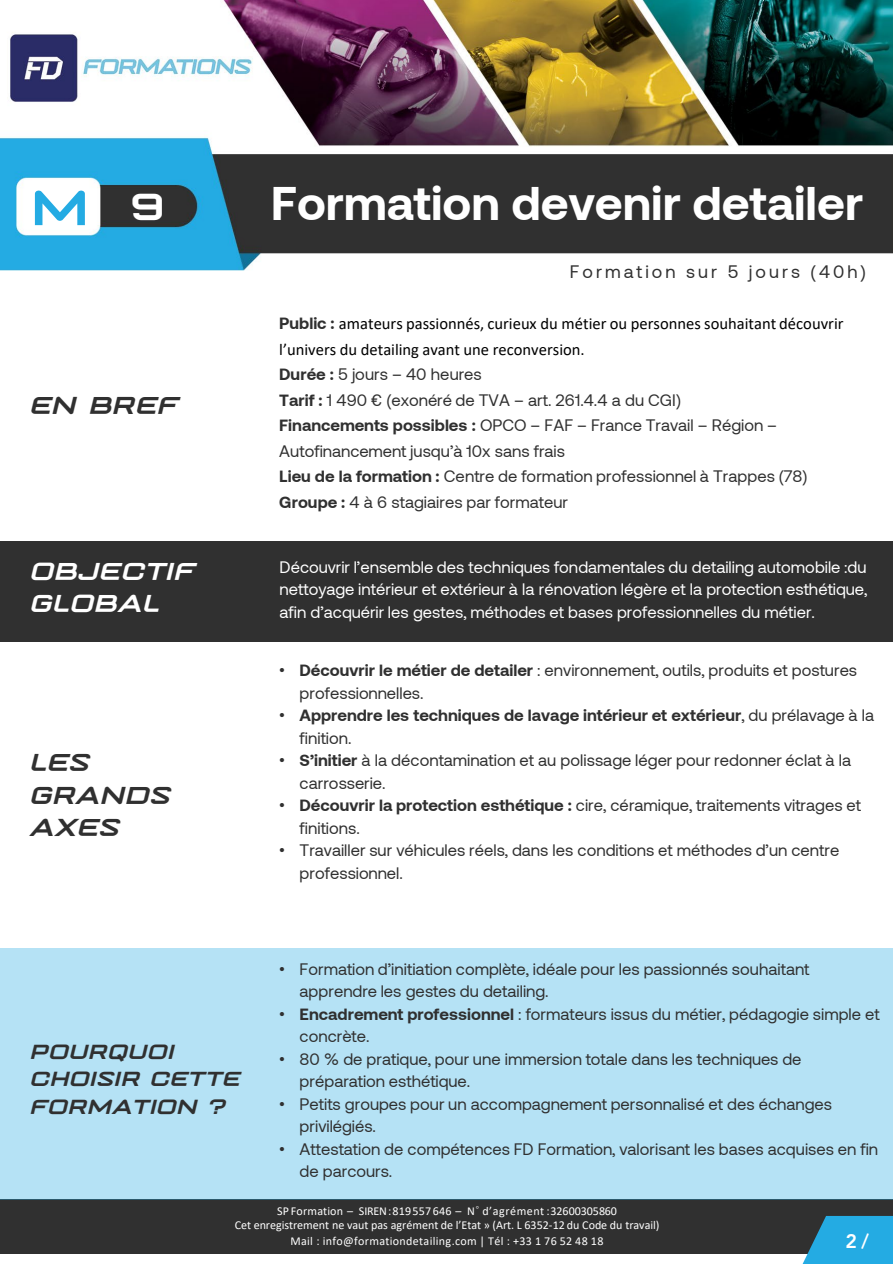
<style>
.page{position:relative;width:893px;height:1264px;background:#fff}
.page>*{position:absolute;margin:0;border:0;box-sizing:border-box;transform-origin:0 0}
.t1{font:54px "Jupiter Mission";color:#24abe3}
.t2{font:700 48px "Aeonik";color:#fff}
.t3{font:42px "Jupiter Mission";color:#fff}
.t4{font:italic 27px/32.4px "Jupiter Mission";color:#303030}
.t5{font:italic 27px/32.4px "Jupiter Mission";color:#fff}
.t6{font:italic 22.5px/27px "Jupiter Mission";color:#303030}
.t7{font:800 19.5px "Avenir LT Std";color:#fff}
.t8{font:18px "Aeonik";letter-spacing:.17em;color:#303030}
.t9{font:16.5px/22.5px "Aeonik";color:#303030}
.t10{font:16.5px/22.5px "Aeonik";color:#fff;text-align:justify}
.t11{font:16.5px/25.5px "Calibri";color:#000}
.t12{font:700 16.5px/22.5px "Aeonik";letter-spacing:-.005em;color:#303030}
.t13{font:12px/14.2px "Calibri";letter-spacing:.005em;color:#fff;text-align:center}
.t14{font:12px "Calibri";letter-spacing:.025em;color:#fff}
.s1{font-family:"Aeonik";font-weight:700;color:#303030}
.s2{font-weight:700}
.s3{font-family:"Arial"}
.s4{font-family:"Arial";font-weight:400}
.s5{font-weight:400}
.s6{font-family:"Trebuchet MS"}
</style>
<div class="page">
<div style="left:0;top:1198px;width:892px;height:54px;background:#303030"></div>
<img style="left:0;top:0;width:892px;height:271px">
<svg style="left:802px;top:1216px;width:90px;height:47px;background:#279bcb"></svg>
<div style="left:0;top:541px;width:892px;height:101px;background:#303030"></div>
<div style="left:0;top:947px;width:892px;height:252px;background:#b5e2f5"></div>
<p class="t1" style="left:31px;top:168px;width:60px">M</p>
<p class="t3" style="left:130px;top:176px;width:37px">9</p>
<p class="t2" style="left:271px;top:175px;width:593px">Formation devenir detailer</p>
<p class="t8" style="left:570px;top:262px;width:297px">Formation sur 5 jours (40h)</p>
<h3 class="t4" style="left:31px;top:386px;width:150px">EN BREF</h3>
<p class="t5" style="left:31px;top:551px;width:167px">OBJECTIF<br>GLOBAL</p>
<p class="t4" style="left:31px;top:743px;width:142px">LES<br>GRANDS<br>AXES</p>
<p class="t6" style="left:31px;top:1035px;width:212px">POURQUOI<br>CHOISIR CETTE<br>FORMATION ?</p>
<p class="t11" style="left:279px;top:310px;width:565px"><span class="s1">Public :</span> amateurs passionnés, curieux du métier ou personnes souhaitant découvrir l’univers du detailing avant une reconversion.</p>
<p class="t9" style="left:279px;top:362px;width:499px;line-height:25.5px"><span class="s2">Durée :</span> 5 jours – 40 heures<br><span class="s2">Tarif :</span> 1 490 € (exonéré de TVA – art. 261.4.4 a du CGI)<br><span class="s2">Financements possibles :</span> OPCO – FAF – France Travail – Région – Autofinancement jusqu’à 10x sans frais</p>
<p class="t9" style="left:279px;top:465px;width:529px"><span class="s2">Lieu de la formation :</span> Centre de formation professionnel à Trappes (78)</p>
<p class="t9" style="left:279px;top:490px;width:290px"><span class="s2">Groupe :</span> 4 à 6 stagiaires par formateur</p>
<p class="t10" style="left:279px;top:555px;width:589px">Découvrir l’ensemble des techniques fondamentales du detailing automobile :du nettoyage intérieur et extérieur à la rénovation légère et la protection esthétique, afin d’acquérir les gestes, méthodes et bases professionnelles du métier.</p>
<p class="t9" style="left:299px;top:659px;width:559px;text-indent:-20px"><span class="s3">•</span> <span class="s2">Découvrir le métier de detailer</span> : environnement, outils, produits et postures professionnelles.</p>
<p class="t12" style="left:299px;top:704px;width:576px;text-indent:-20px"><span class="s4">•</span> Apprendre les techniques de lavage intérieur et extérieur<span class="s5">, du prélavage à la finition.</span></p>
<p class="t9" style="left:299px;top:749px;width:553px;text-indent:-20px"><span class="s3">•</span> <span class="s2">S’initier</span> à la décontamination et au polissage léger pour redonner éclat à la carrosserie.</p>
<p class="t9" style="left:299px;top:794px;width:563px;text-indent:-20px"><span class="s3">•</span> <span class="s2">Découvrir la protection esthétique :</span> cire, céramique, traitements vitrages et finitions.</p>
<p class="t9" style="left:299px;top:839px;width:541px;text-indent:-20px"><span class="s3">•</span> Travailler sur véhicules réels, dans les conditions et méthodes d’un centre professionnel.</p>
<p class="t9" style="left:299px;top:957px;width:511px;text-indent:-20px"><span class="s3">•</span> Formation d’initiation complète, idéale pour les passionnés souhaitant apprendre les gestes du detailing.</p>
<p class="t9" style="left:299px;top:1002px;width:581px;text-indent:-20px"><span class="s3">•</span> <span class="s2">Encadrement professionnel</span> : formateurs issus du métier, pédagogie simple et concrète.</p>
<p class="t9" style="left:299px;top:1047px;width:503px;text-indent:-20px"><span class="s3">•</span> 80 % de pratique, pour une immersion totale dans les techniques de préparation esthétique.</p>
<p class="t9" style="left:299px;top:1092px;width:534px;text-indent:-20px"><span class="s3">•</span> Petits groupes pour un accompagnement personnalisé et des échanges privilégiés.</p>
<p class="t9" style="left:299px;top:1137px;width:580px;text-indent:-20px"><span class="s3">•</span> Attestation de compétences FD Formation, valorisant les bases acquises en fin de parcours.</p>
<p class="t13" style="left:235px;top:1203px;width:426px">SP Formation – SIREN: 819557646 – N<span class="s6">°</span> d’agrément : 32600305860<br>Cet enregistrement ne vaut pas agrément de l’Etat » (Art. L 6352-12 du Code du travail)</p>
<p class="t14" style="left:290px;top:1232px;width:314px">Mail : info@formationdetailing.com | Tél : +33 1 76 52 48 18</p>
<p class="t7" style="left:845px;top:1228px;width:25px">2/</p>
</div>
